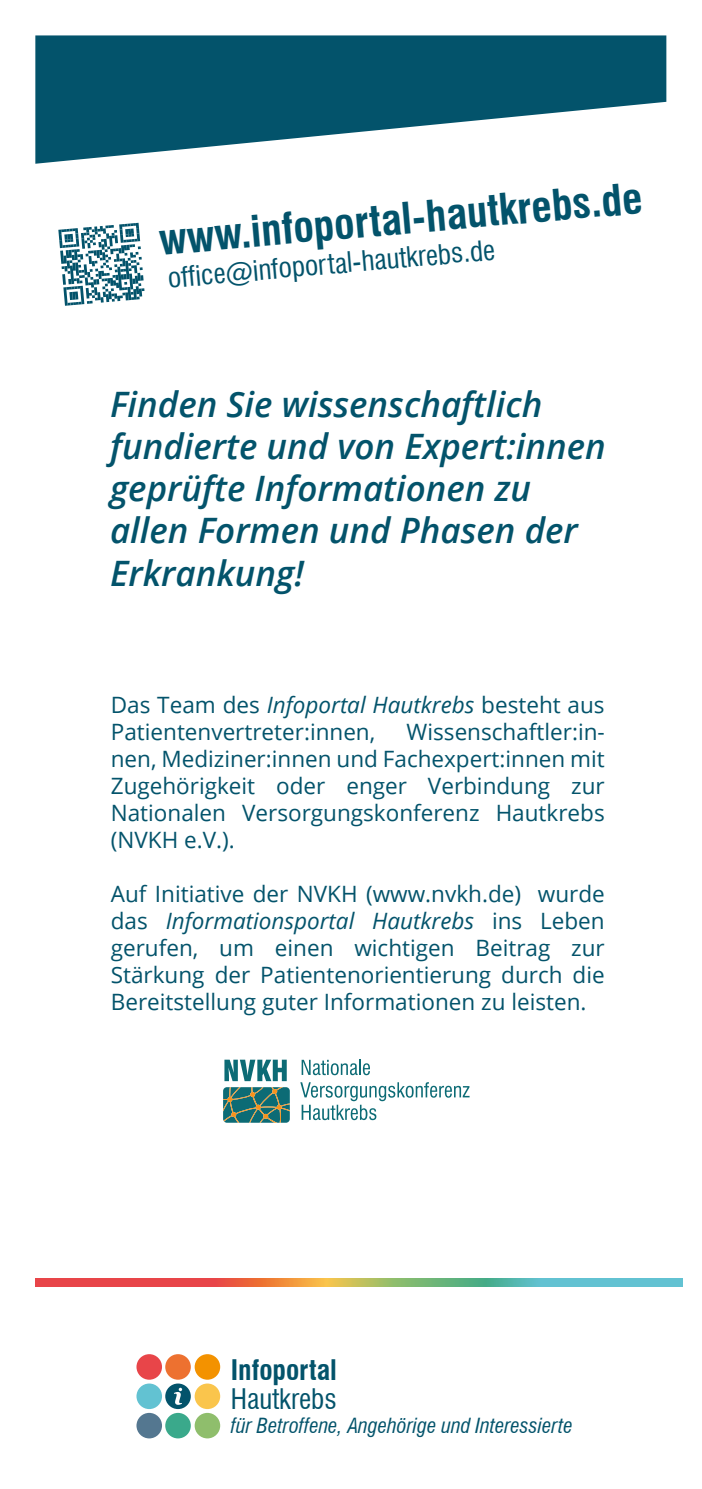
<style>
.page{position:relative;width:702px;height:1489px;background:#fff}
.page>*{position:absolute;margin:0;border:0;box-sizing:border-box;transform-origin:0 0}
.t1{font:700 condensed 42.5px "Swiss 721 BT";color:#03536b}
.t2{font:italic 600 35px/42px "Open Sans";color:#03536b}
.t3{font:700 condensed 27.75px "Swiss 721 BT";color:#03536b}
.t4{font:condensed 27.75px "Swiss 721 BT";color:#03536b}
.t5{font:condensed 27.5px "Swiss 721 BT";color:#03536b}
.t6{font:22.5px/27px "Open Sans";color:#03536b;text-align:justify}
.t7{font:italic condensed 20.25px "Swiss 721 BT";color:#03536b}
.s1{font-style:italic}
</style>
<div class="page">
<svg style="left:224px;top:1059px;width:63px;height:22px"></svg>
<svg style="left:301px;top:1059px;width:69px;height:16px"></svg>
<svg style="left:300px;top:1082px;width:169px;height:38px"></svg>
<svg style="left:223px;top:1087px;width:67px;height:36px;background:#3f7a6f"></svg>
<svg style="left:35px;top:35px;width:631px;height:129px;fill:#03536b"></svg>
<svg style="left:35px;top:1278px;width:647px;height:8px;background:#a99076"></svg>
<div style="left:165px;top:1412px;width:26px;height:26px;background:#3aa98b;border-radius:50%"></div>
<div style="left:136px;top:1412px;width:26px;height:26px;background:#547790;border-radius:50%"></div>
<div style="left:195px;top:1412px;width:25px;height:26px;background:#8fbe6c;border-radius:50%"></div>
<svg style="left:136px;top:1354px;width:84px;height:54px"></svg>
<svg style="left:58px;top:223px;width:86px;height:83px"></svg>
<h1 class="t1" style="left:157px;top:214px;width:486px;rotate:-5deg">www.infoportal-hautkrebs.de</h1>
<p class="t5" style="left:167px;top:262px;width:330px;rotate:-5deg">office@infoportal-hautkrebs.de</p>
<h2 class="t2" style="left:110px;top:383px;width:497px">Finden Sie wissenschaftlich fundierte und von Expert:innen geprüfte Informationen zu allen Formen und Phasen der<br>Erkrankung!</h2>
<p class="t6" style="left:111px;top:690px;width:495px">Das Team des <span class="s1">Infoportal Hautkrebs</span> besteht aus<br>Patientenvertreter:innen,</p>
<p class="t6" style="left:111px;top:717px;width:495px;text-indent:296px">Wissenschaftler:in&shy;nen, Mediziner:innen und Fachexpert:innen mit Zugehörigkeit oder enger Verbindung zur Nationalen Versorgungskonferenz Hautkrebs (NVKH e.V.).</p>
<p class="t6" style="left:111px;top:879px;width:495px">Auf Initiative der NVKH (www.nvkh.de) wurde das <span class="s1">Informationsportal Hautkrebs</span> ins Leben gerufen, um einen wichtigen Beitrag zur Stärkung der Patientenorientierung durch die Bereitstellung guter Informationen zu leisten.</p>
<p class="t3" style="left:231px;top:1352px;width:107px">Infoportal</p>
<p class="t4" style="left:231px;top:1381px;width:107px">Hautkrebs</p>
<p class="t7" style="left:231px;top:1412px;width:343px">für Betroffene, Angehörige und Interessierte</p>
</div>
